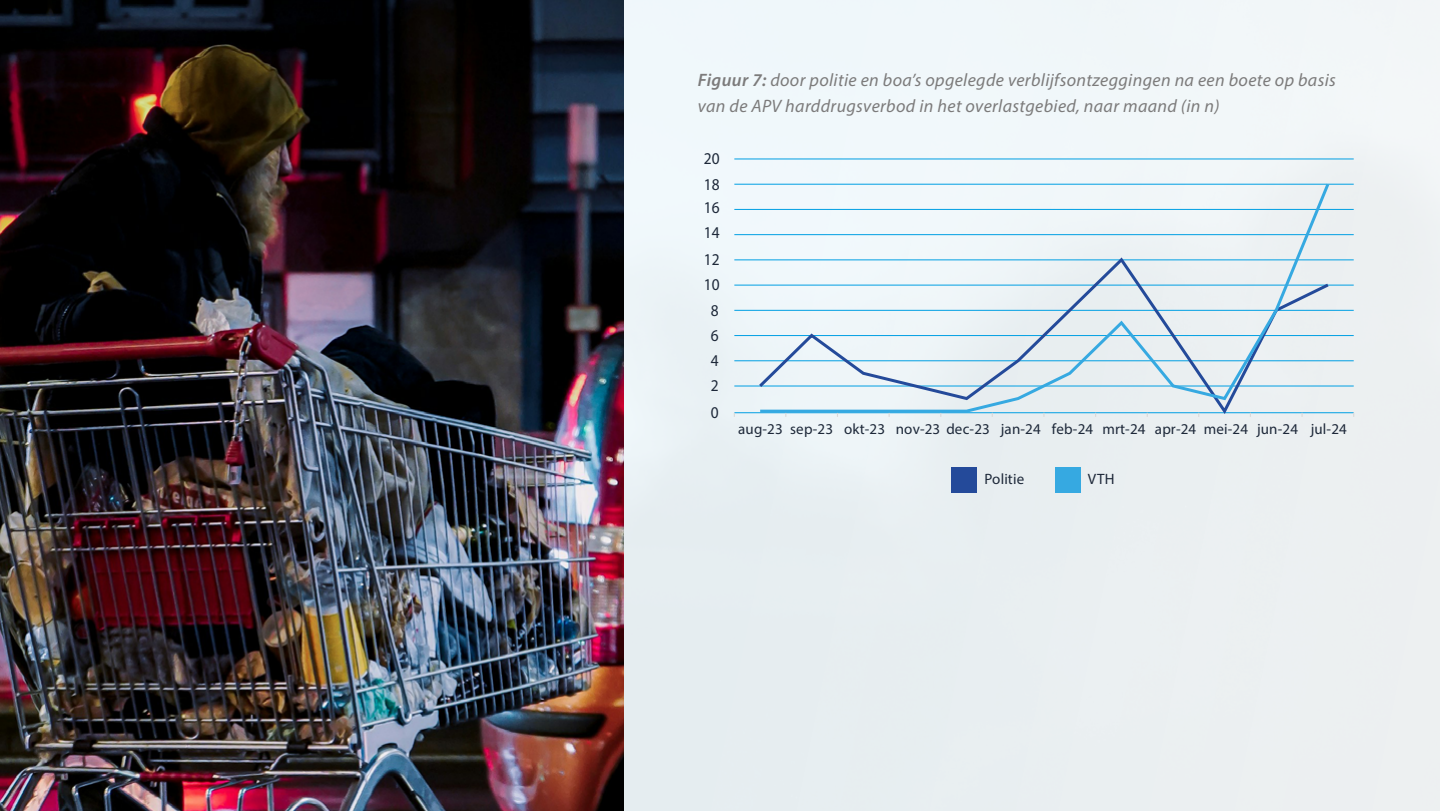
<style>
.page{position:relative;width:1440px;height:811px;background:#fff}
.page>*{position:absolute;margin:0;border:0;box-sizing:border-box;transform-origin:0 0}
.t1{font:italic 18px/26px "Myriad Pro";letter-spacing:.02em;color:#7c7b7b}
.t2{font:16.4px "Myriad Pro";color:#1d2839;scale:.93 1}
.t3{font:15px "Myriad Pro";letter-spacing:.01em;color:#1d2839}
.s1{font-weight:600}
</style>
<div class="page">
<img style="left:624px;top:0;width:816px;height:810px">
<img style="left:0;top:0;width:624px;height:810px">
<div style="left:951px;top:467px;width:26px;height:26px;background:#244a9a"></div>
<div style="left:1055px;top:467px;width:25px;height:26px;background:#36a9e1"></div>
<hr style="left:734px;top:158px;width:620px;height:1px;background:#009fe3">
<hr style="left:734px;top:184px;width:620px;height:1px;background:#009fe3">
<hr style="left:734px;top:209px;width:620px;height:1px;background:#009fe3">
<hr style="left:734px;top:234px;width:620px;height:1px;background:#009fe3">
<hr style="left:734px;top:259px;width:620px;height:1px;background:#009fe3">
<hr style="left:734px;top:284px;width:620px;height:1px;background:#009fe3">
<hr style="left:734px;top:310px;width:620px;height:1px;background:#009fe3">
<hr style="left:734px;top:335px;width:620px;height:1px;background:#009fe3">
<hr style="left:734px;top:360px;width:620px;height:1px;background:#009fe3">
<hr style="left:734px;top:385px;width:620px;height:1px;background:#009fe3">
<hr style="left:734px;top:412px;width:620px;height:1px;background:#009fe3">
<div style="left:756px;top:255px;width:576px;height:162px;background:#ebf0f1"></div>
<svg style="left:757px;top:180px;width:575px;height:234px"></svg>
<p class="t1" style="left:698px;top:66px;width:640px"><span class="s1">Figuur 7:</span> door politie en boa’s opgelegde verblijfsontzeggingen na een boete op basis van de APV harddrugsverbod in het overlastgebied, naar maand (in n)</p>
<p class="t2" style="left:704px;top:149px;width:18px">20</p>
<p class="t2" style="left:704px;top:174px;width:18px">18</p>
<p class="t2" style="left:704px;top:197px;width:18px">16</p>
<p class="t2" style="left:704px;top:223px;width:18px">14</p>
<p class="t2" style="left:704px;top:249px;width:18px">12</p>
<p class="t2" style="left:704px;top:274px;width:18px">10</p>
<p class="t2" style="left:711px;top:300px;width:10px">8</p>
<p class="t2" style="left:711px;top:325px;width:10px">6</p>
<p class="t2" style="left:711px;top:350px;width:10px">4</p>
<p class="t2" style="left:711px;top:375px;width:10px">2</p>
<p class="t2" style="left:711px;top:402px;width:10px">0</p>
<p class="t3" style="left:738px;top:419px;width:610px">aug-23 sep-23 okt-23 nov-23 dec-23 jan-24 feb-24 mrt-24 apr-24 mei-24 jun-24 jul-24</p>
<p class="t3" style="left:984px;top:469px;width:41px">Politie</p>
<p class="t3" style="left:1088px;top:469px;width:28px">VTH</p>
</div>
